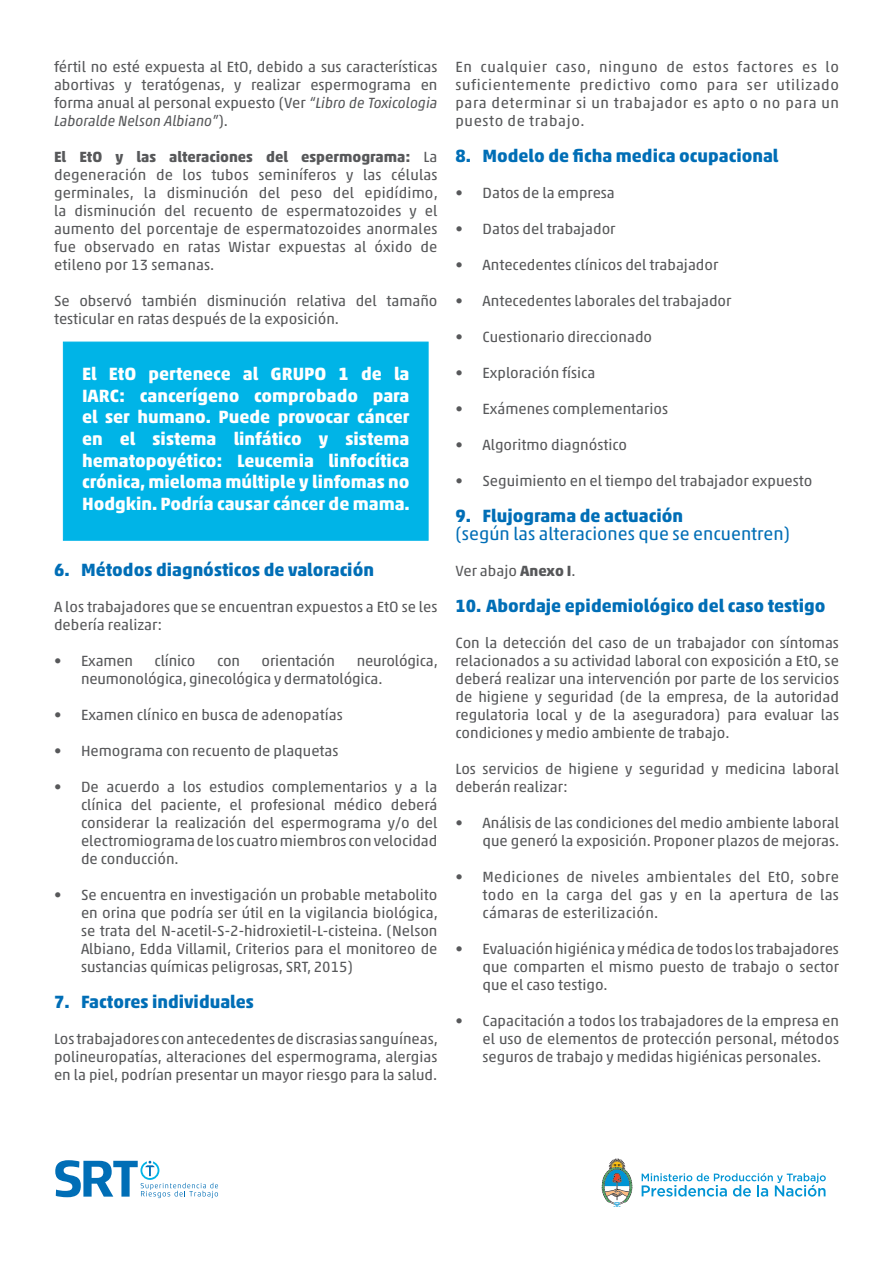
<style>
.page{position:relative;width:893px;height:1263px;background:#fff}
.page>*{position:absolute;margin:0;border:0;box-sizing:border-box;transform-origin:0 0}
.t1{font:700 18px/21.6px "Akko Pro";color:#fff;text-align:justify}
.t2{font:700 18px "Akko Pro";color:#006eb6}
.t3{font:18px "Akko Pro";color:#006eb6}
.t4{font:15px/18px "Akko Pro";color:#57585a;text-align:justify}
.s1{font-style:italic}
.s2{font-weight:700}
</style>
<div class="page">
<svg style="left:602px;top:1158px;width:30px;height:49px"></svg>
<svg style="left:642px;top:1173px;width:184px;height:23px"></svg>
<svg style="left:55px;top:1160px;width:163px;height:38px"></svg>
<div style="left:63px;top:342px;width:365px;height:199px;background:#00b4e7;border:1px solid #00b4e7"></div>
<p class="t4" style="left:54px;top:58px;width:385px">fértil no esté expuesta al EtO, debido a sus características abortivas y teratógenas, y realizar espermograma en forma anual al personal expuesto (Ver <span class="s1">“Libro de Toxicologia Laboralde Nelson Albiano”</span>).</p>
<p class="t4" style="left:54px;top:148px;width:385px"><span class="s2">El EtO y las alteraciones del espermograma:</span> La degeneración de los tubos seminíferos y las células germinales, la disminución del peso del epidídimo, la disminución del recuento de espermatozoides y el aumento del porcentaje de espermatozoides anormales fue observado en ratas Wistar expuestas al óxido de etileno por 13 semanas.</p>
<p class="t4" style="left:54px;top:292px;width:385px">Se observó también disminución relativa del tamaño testicular en ratas después de la exposición.</p>
<p class="t1" style="left:82px;top:363px;width:329px">El EtO pertenece al GRUPO 1 de la IARC: cancerígeno comprobado para el ser humano. Puede provocar cáncer en el sistema linfático y sistema hematopoyético: Leucemia linfocítica crónica, mieloma múltiple y linfomas no Hodgkin. Podría causar cáncer de mama.</p>
<p class="t2" style="left:54px;top:559px;width:321px">6. Métodos diagnósticos de valoración</p>
<p class="t4" style="left:54px;top:598px;width:385px">A los trabajadores que se encuentran expuestos a EtO se les debería realizar:</p>
<p class="t4" style="left:54px;top:652px;width:81px">• Examen</p>
<p class="t4" style="left:155px;top:652px;width:42px">clínico</p>
<p class="t4" style="left:217px;top:652px;width:24px">con</p>
<p class="t4" style="left:262px;top:652px;width:75px">orientación</p>
<p class="t4" style="left:81px;top:652px;width:358px;text-indent:276px">neurológica, neumonológica, ginecológica y dermatológica.</p>
<p class="t4" style="left:54px;top:706px;width:290px">• Examen clínico en busca de adenopatías</p>
<p class="t4" style="left:54px;top:742px;width:286px">• Hemograma con recuento de plaquetas</p>
<p class="t4" style="left:81px;top:778px;width:358px;text-indent:-27px">• De acuerdo a los estudios complementarios y a la clínica del paciente, el profesional médico deberá considerar la realización del espermograma y/o del electromiograma de los cuatro miembros con velocidad de conducción.</p>
<p class="t4" style="left:81px;top:886px;width:358px;text-indent:-27px">• Se encuentra en investigación un probable metabolito en orina que podría ser útil en la vigilancia biológica, se trata del N-acetil-S-2-hidroxietil-L-cisteina. (Nelson Albiano, Edda Villamil, Criterios para el monitoreo de sustancias químicas peligrosas, SRT, 2015)</p>
<p class="t2" style="left:54px;top:991px;width:201px">7. Factores individuales</p>
<p class="t4" style="left:54px;top:1030px;width:385px">Los trabajadores con antecedentes de discrasias sanguíneas, polineuropatías, alteraciones del espermograma, alergias en la piel, podrían presentar un mayor riesgo para la salud.</p>
<p class="t4" style="left:455px;top:58px;width:385px">En cualquier caso, ninguno de estos factores es lo suficientemente predictivo como para ser utilizado para determinar si un trabajador es apto o no para un puesto de trabajo.</p>
<p class="t2" style="left:455px;top:145px;width:324px">8. Modelo de ficha medica ocupacional</p>
<p class="t4" style="left:455px;top:184px;width:161px">• Datos de la empresa</p>
<p class="t4" style="left:455px;top:220px;width:162px">• Datos del trabajador</p>
<p class="t4" style="left:455px;top:256px;width:264px">• Antecedentes clínicos del trabajador</p>
<p class="t4" style="left:455px;top:292px;width:277px">• Antecedentes laborales del trabajador</p>
<p class="t4" style="left:455px;top:328px;width:198px">• Cuestionario direccionado</p>
<p class="t4" style="left:455px;top:364px;width:141px">• Exploración física</p>
<p class="t4" style="left:455px;top:400px;width:214px">• Exámenes complementarios</p>
<p class="t4" style="left:455px;top:436px;width:173px">• Algoritmo diagnóstico</p>
<p class="t4" style="left:455px;top:472px;width:358px">• Seguimiento en el tiempo del trabajador expuesto</p>
<p class="t2" style="left:455px;top:505px;width:229px">9. Flujograma de actuación</p>
<p class="t3" style="left:455px;top:523px;width:336px">(según las alteraciones que se encuentren)</p>
<p class="t4" style="left:455px;top:562px;width:122px">Ver abajo <span class="s2">Anexo I</span>.</p>
<p class="t2" style="left:455px;top:595px;width:372px">10. Abordaje epidemiológico del caso testigo</p>
<p class="t4" style="left:455px;top:634px;width:385px">Con la detección del caso de un trabajador con síntomas relacionados a su actividad laboral con exposición a EtO, se deberá realizar una intervención por parte de los servicios de higiene y seguridad (de la empresa, de la autoridad regulatoria local y de la aseguradora) para evaluar las condiciones y medio ambiente de trabajo.</p>
<p class="t4" style="left:455px;top:760px;width:385px">Los servicios de higiene y seguridad y medicina laboral deberán realizar:</p>
<p class="t4" style="left:455px;top:814px;width:385px;text-align:right">• Análisis de las condiciones del medio ambiente laboral que generó la exposición. Proponer plazos de mejoras.</p>
<p class="t4" style="left:482px;top:868px;width:358px;text-indent:-27px">• Mediciones de niveles ambientales del EtO, sobre todo en la carga del gas y en la apertura de las cámaras de esterilización.</p>
<p class="t4" style="left:482px;top:940px;width:358px;text-indent:-27px">• Evaluación higiénica y médica de todos los trabajadores que comparten el mismo puesto de trabajo o sector que el caso testigo.</p>
<p class="t4" style="left:482px;top:1012px;width:358px;text-indent:-27px">• Capacitación a todos los trabajadores de la empresa en el uso de elementos de protección personal, métodos seguros de trabajo y medidas higiénicas personales.</p>
</div>
